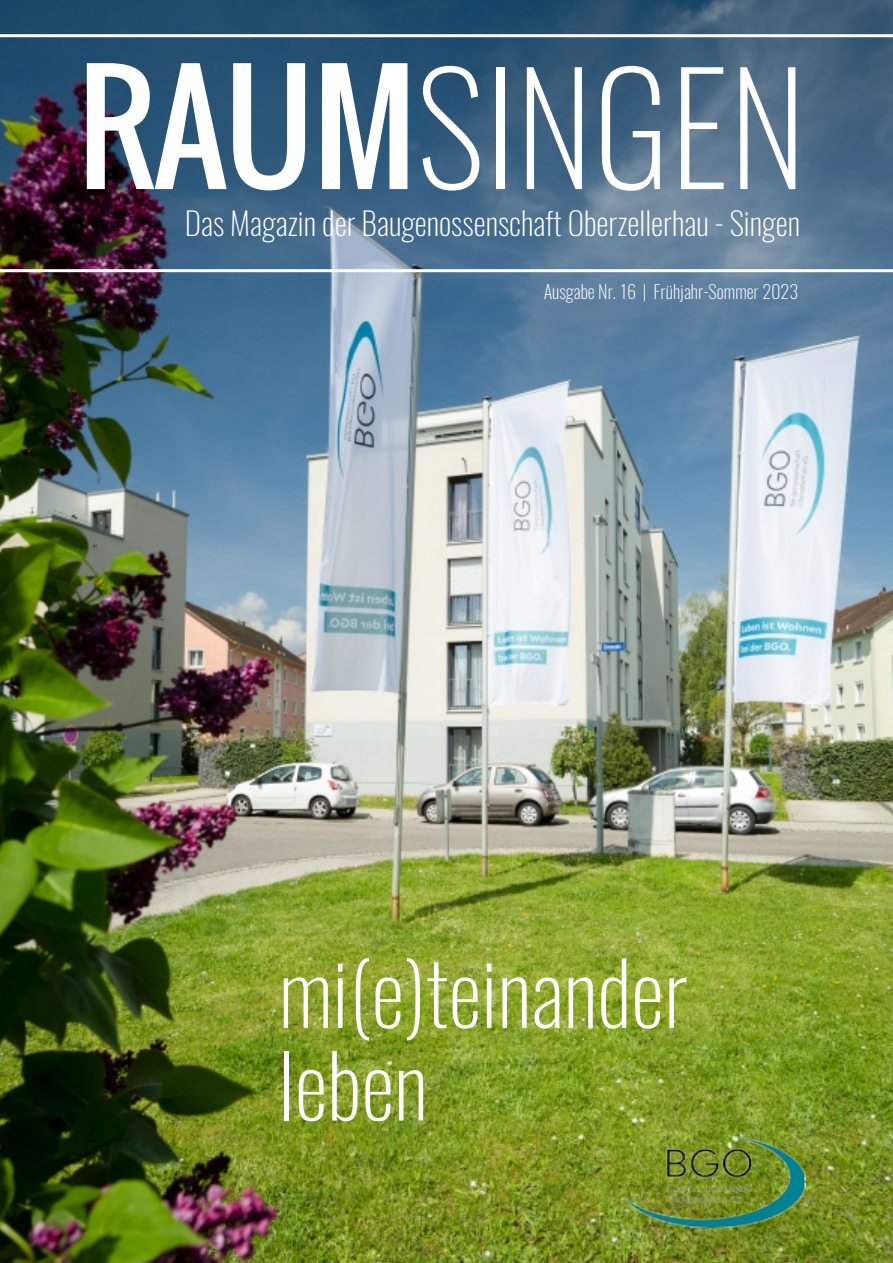
<style>
.page{position:relative;width:893px;height:1263px;background:#fff}
.page>*{position:absolute;margin:0;border:0;box-sizing:border-box;transform-origin:0 0}
.t1{font:200 150.45px "Oswald";color:#fff}
.t2{font:200 85.95px/92.6px "Oswald";color:#fff}
.t3{font:200 31.5px "Oswald";color:#fff}
.t4{font:200 18.3px "Oswald";color:#fff}
.s1{font-weight:400;font-size:143.85px}
</style>
<div class="page">
<img style="left:0;top:0;width:893px;height:1263px">
<hr style="left:0;top:269px;width:893px;height:3px;background:#fff">
<hr style="left:0;top:34px;width:893px;height:3px;background:#fff">
<img style="left:624px;top:1136px;width:181px;height:92px">
<h1 class="t1" style="left:78px;top:25px;width:730px"><span class="s1">RAUM</span>SINGEN</h1>
<p class="t3" style="left:185px;top:202px;width:617px">Das Magazin der Baugenossenschaft Oberzellerhau - Singen</p>
<p class="t4" style="left:544px;top:279px;width:256px">Ausgabe Nr. 16 | Frühjahr-Sommer 2023</p>
<h2 class="t2" style="left:279px;top:946px;width:411px">mi(e)teinander leben</h2>
</div>
